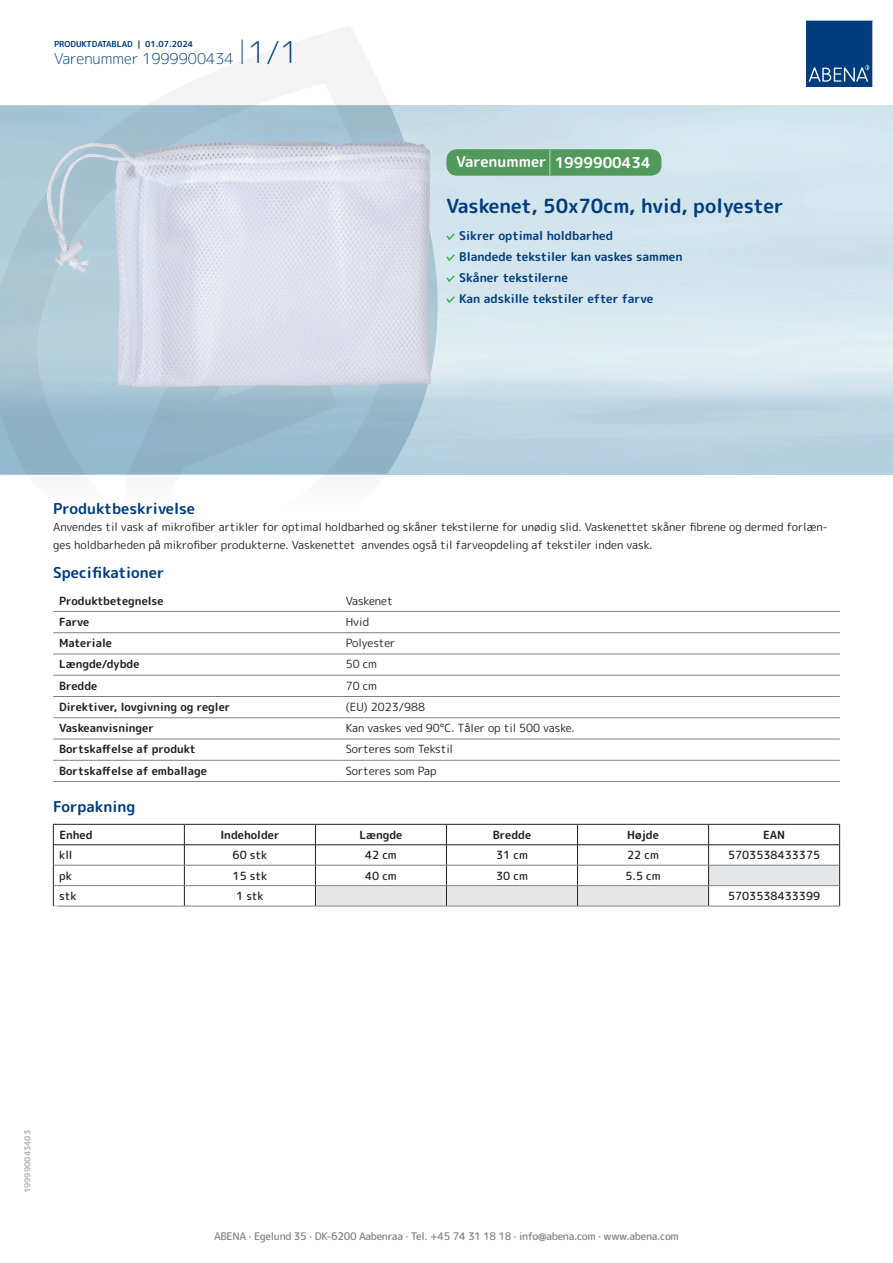
<style>
.page{position:relative;width:893px;height:1263px;background:#fff}
.page>*{position:absolute;margin:0;border:0;box-sizing:border-box;transform-origin:0 0}
.t1{font:700 19.5px "Rounded Mplus 1 c";color:#013d7d}
.t2{font:700 15px "Rounded Mplus 1 c";color:#013d7d}
.t3{font:300 15px "Rounded Mplus 1 c";color:#013d7d}
.t4{font:700 15px "Rounded Mplus 1 c";color:#fff}
.t5{font:700 12px/21px "Rounded Mplus 1 c";color:#013d7d}
.t6{font:11.25px/18px "Rounded Mplus 1 c";color:#231f20}
.t7{font:700 11.25px "Rounded Mplus 1 c";color:#231f20}
.t8{font:500 11.25px "Rounded Mplus 1 c";color:#231f20}
.t9{font:500 10.5px "Rounded Mplus 1 c";letter-spacing:-.03em;color:#808285}
.t10{font:700 10.5px "Rounded Mplus 1 c";color:#fff}
.t11{font:700 8.25px "Rounded Mplus 1 c";color:#013d7d}
.t12{font:700 8.25px "Rounded Mplus 1 c";color:#b2b3b7}
.s1{font-size:30px}
.s2{font-size:25.5px}
</style>
<div class="page">
<svg style="left:0;top:26px;width:439px;height:449px"></svg>
<svg style="left:0;top:106px;width:438px;height:368px"></svg>
<svg style="left:242px;top:40px;width:1px;height:24px"></svg>
<svg style="left:806px;top:20px;width:67px;height:67px"></svg>
<img style="left:47px;top:141px;width:226px;height:132px">
<hr style="left:53px;top:611px;width:287px;height:1px;background:#808285">
<hr style="left:340px;top:611px;width:500px;height:1px;background:#808285">
<hr style="left:53px;top:632px;width:287px;height:1px;background:#808285">
<hr style="left:340px;top:632px;width:500px;height:1px;background:#808285">
<hr style="left:53px;top:654px;width:287px;height:1px;background:#808285">
<hr style="left:340px;top:654px;width:500px;height:1px;background:#808285">
<hr style="left:53px;top:675px;width:287px;height:1px;background:#808285">
<hr style="left:340px;top:675px;width:500px;height:1px;background:#808285">
<hr style="left:53px;top:696px;width:287px;height:1px;background:#808285">
<hr style="left:340px;top:696px;width:500px;height:1px;background:#808285">
<hr style="left:53px;top:717px;width:287px;height:1px;background:#808285">
<hr style="left:340px;top:717px;width:500px;height:1px;background:#808285">
<hr style="left:53px;top:739px;width:287px;height:1px;background:#808285">
<hr style="left:340px;top:739px;width:500px;height:1px;background:#808285">
<hr style="left:53px;top:760px;width:287px;height:1px;background:#808285">
<hr style="left:340px;top:760px;width:500px;height:1px;background:#808285">
<hr style="left:53px;top:781px;width:287px;height:1px;background:#808285">
<hr style="left:340px;top:781px;width:500px;height:1px;background:#808285">
<hr style="left:53px;top:824px;width:131px;height:1px;background:#231f20">
<hr style="left:184px;top:824px;width:131px;height:1px;background:#231f20">
<hr style="left:53px;top:844px;width:131px;height:1px;background:#231f20">
<hr style="left:184px;top:844px;width:131px;height:1px;background:#231f20">
<svg style="left:53px;top:824px;width:1px;height:82px"></svg>
<svg style="left:184px;top:824px;width:1px;height:82px"></svg>
<svg style="left:315px;top:824px;width:525px;height:82px"></svg>
<hr style="left:54px;top:865px;width:130px;height:1px;background:#808285">
<hr style="left:184px;top:865px;width:131px;height:1px;background:#808285">
<hr style="left:315px;top:865px;width:131px;height:1px;background:#808285">
<hr style="left:446px;top:865px;width:131px;height:1px;background:#808285">
<hr style="left:577px;top:865px;width:132px;height:1px;background:#808285">
<hr style="left:709px;top:865px;width:130px;height:1px;background:#808285">
<hr style="left:54px;top:885px;width:130px;height:1px;background:#808285">
<hr style="left:184px;top:885px;width:131px;height:1px;background:#808285">
<hr style="left:315px;top:885px;width:131px;height:1px;background:#808285">
<hr style="left:446px;top:885px;width:131px;height:1px;background:#808285">
<hr style="left:577px;top:885px;width:132px;height:1px;background:#808285">
<hr style="left:709px;top:885px;width:130px;height:1px;background:#808285">
<hr style="left:53px;top:906px;width:131px;height:1px;background:#808285">
<hr style="left:184px;top:906px;width:131px;height:1px;background:#808285">
<hr style="left:315px;top:906px;width:131px;height:1px;background:#808285">
<hr style="left:446px;top:906px;width:131px;height:1px;background:#808285">
<hr style="left:577px;top:906px;width:132px;height:1px;background:#808285">
<hr style="left:709px;top:906px;width:131px;height:1px;background:#808285">
<svg style="left:446px;top:233px;width:9px;height:7px"></svg>
<svg style="left:446px;top:254px;width:9px;height:7px"></svg>
<svg style="left:446px;top:275px;width:9px;height:7px"></svg>
<svg style="left:446px;top:296px;width:9px;height:7px"></svg>
<div style="left:446px;top:149px;width:215px;height:27px;background:#52995c;border-radius:10px"></div>
<p class="t11" style="left:54px;top:38px;width:141px">PRODUKTDATABLAD | 01.07.2024</p>
<h2 class="t3" style="left:54px;top:48px;width:246px">Varenummer 1999900434 <span class="s1">1/1</span></h2>
<h2 class="t4" style="left:456px;top:152px;width:196px">Varenummer <span class="s2">|</span> 1999900434</h2>
<h1 class="t1" style="left:446px;top:192px;width:338px">Vaskenet, 50x70cm, hvid, polyester</h1>
<p class="t5" style="left:459px;top:225px;width:225px">Sikrer optimal holdbarhed<br>Blandede tekstiler kan vaskes sammen<br>Skåner tekstilerne<br>Kan adskille tekstiler efter farve</p>
<h2 class="t2" style="left:53px;top:498px;width:143px">Produktbeskrivelse</h2>
<p class="t6" style="left:53px;top:517px;width:776px">Anvendes til vask af mikrofiber artikler for optimal holdbarhed og skåner tekstilerne for unødig slid. Vaskenettet skåner fibrene og dermed forlæn&shy;ges holdbarheden på mikrofiber produkterne. Vaskenettet anvendes også til farveopdeling af tekstiler inden vask.</p>
<h2 class="t2" style="left:53px;top:562px;width:113px">Specifikationer</h2>
<p class="t7" style="left:59px;top:592px;width:106px">Produktbetegnelse</p>
<p class="t6" style="left:346px;top:591px;width:49px">Vaskenet</p>
<p class="t7" style="left:59px;top:614px;width:32px">Farve</p>
<p class="t6" style="left:346px;top:613px;width:25px">Hvid</p>
<p class="t7" style="left:59px;top:635px;width:54px">Materiale</p>
<p class="t6" style="left:346px;top:634px;width:51px">Polyester</p>
<p class="t7" style="left:59px;top:656px;width:82px">Længde/dybde</p>
<p class="t6" style="left:346px;top:655px;width:33px">50 cm</p>
<p class="t7" style="left:59px;top:678px;width:40px">Bredde</p>
<p class="t6" style="left:346px;top:676px;width:33px">70 cm</p>
<p class="t7" style="left:59px;top:699px;width:173px">Direktiver, lovgivning og regler</p>
<p class="t6" style="left:346px;top:698px;width:81px">(EU) 2023/988</p>
<p class="t7" style="left:59px;top:720px;width:96px">Vaskeanvisninger</p>
<p class="t6" style="left:346px;top:719px;width:231px">Kan vaskes ved 90°C. Tåler op til 500 vaske.</p>
<p class="t7" style="left:59px;top:741px;width:138px">Bortskaffelse af produkt</p>
<p class="t6" style="left:346px;top:740px;width:109px">Sorteres som Tekstil</p>
<p class="t7" style="left:59px;top:763px;width:149px">Bortskaffelse af emballage</p>
<p class="t6" style="left:346px;top:762px;width:93px">Sorteres som Pap</p>
<h2 class="t2" style="left:53px;top:796px;width:84px">Forpakning</h2>
<p class="t7" style="left:59px;top:827px;width:35px">Enhed</p>
<p class="t7" style="left:220px;top:827px;width:61px">Indeholder</p>
<p class="t7" style="left:359px;top:827px;width:44px">Længde</p>
<p class="t7" style="left:493px;top:827px;width:40px">Bredde</p>
<p class="t7" style="left:627px;top:827px;width:33px">Højde</p>
<p class="t7" style="left:763px;top:827px;width:24px">EAN</p>
<p class="t8" style="left:59px;top:847px;width:15px">kll</p>
<p class="t8" style="left:233px;top:847px;width:36px">60 stk</p>
<p class="t8" style="left:365px;top:847px;width:33px">42 cm</p>
<p class="t8" style="left:496px;top:847px;width:33px">31 cm</p>
<p class="t8" style="left:627px;top:847px;width:33px">22 cm</p>
<p class="t8" style="left:728px;top:847px;width:94px">5703538433375</p>
<p class="t8" style="left:59px;top:867px;width:14px">pk</p>
<p class="t8" style="left:233px;top:867px;width:36px">15 stk</p>
<p class="t8" style="left:365px;top:867px;width:33px">40 cm</p>
<p class="t8" style="left:496px;top:867px;width:33px">30 cm</p>
<p class="t8" style="left:625px;top:867px;width:37px">5.5 cm</p>
<p class="t8" style="left:59px;top:888px;width:19px">stk</p>
<p class="t8" style="left:236px;top:888px;width:29px">1 stk</p>
<p class="t8" style="left:728px;top:888px;width:94px">5703538433399</p>
<p class="t10" style="left:53px;top:901px;width:7px">*</p>
<p class="t12" style="left:22px;top:1193px;width:65px;rotate:-90deg">199990043403</p>
<p class="t9" style="left:214px;top:1229px;width:466px">ABENA · Egelund 35 · DK-6200 Aabenraa · Tel. +45 74 31 18 18 · info@abena.com · www.abena.com</p>
</div>
